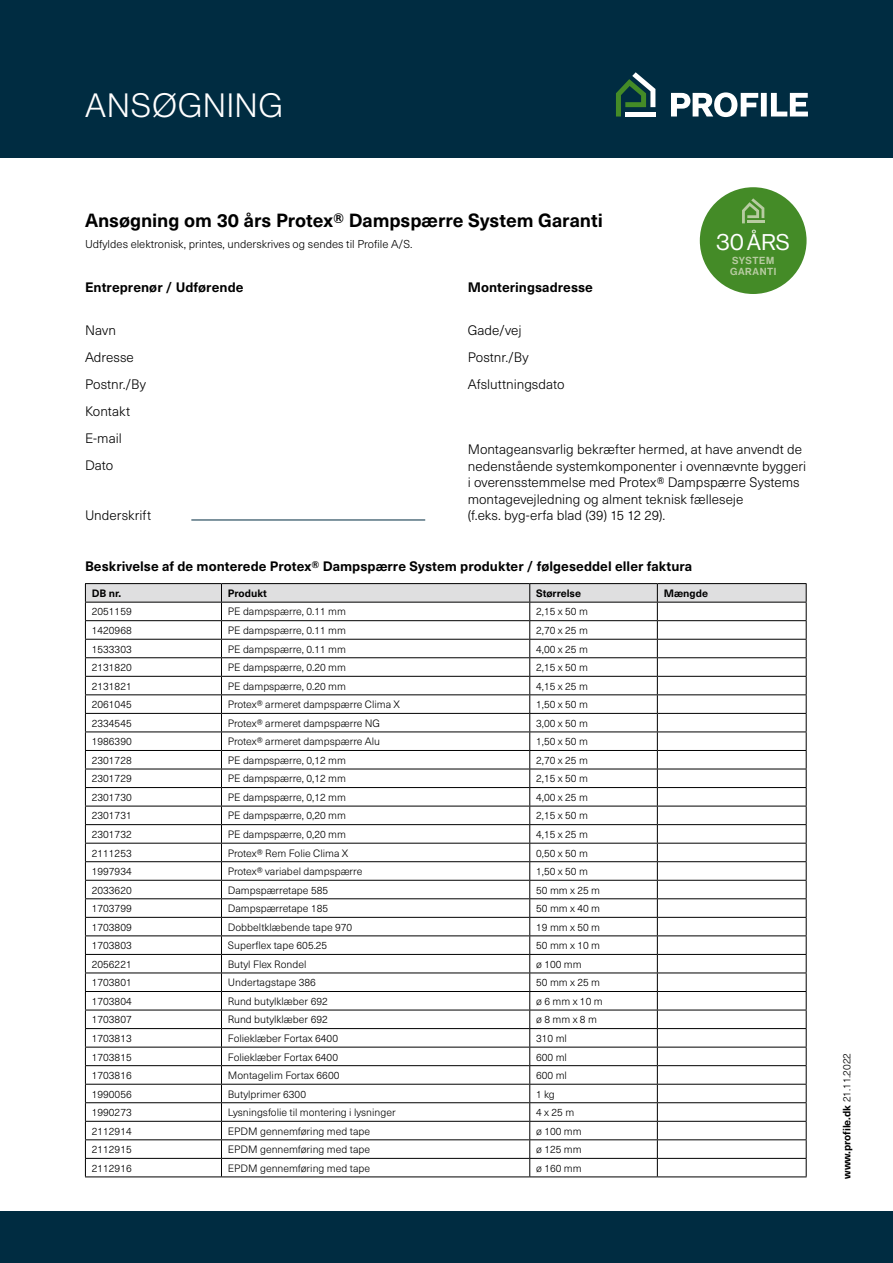
<style>
.page{position:relative;width:893px;height:1263px;background:#fff}
.page>*{position:absolute;margin:0;border:0;box-sizing:border-box;transform-origin:0 0}
.t1{font:33px "N Haas Grotesk DS Pro 45 Lt";letter-spacing:.045em;color:#fff}
.t2{font:22.2px "N Haas Grotesk DS Pro 55 Rg";letter-spacing:.01em;color:#fff}
.t3{font:700 18.75px "Neue Haas Unica W1 G";letter-spacing:-.005em;color:#000}
.t4{font:300 13.5px/27px "Neue Haas Unica W1 G";color:#000}
.t5{font:700 13.5px "Neue Haas Unica W1 G";letter-spacing:.005em;color:#000}
.t6{font:300 11.25px "Neue Haas Unica W1 G";color:#000}
.t7{font:300 10.5px "Neue Haas Unica W1 G";color:#000}
.t8{font:700 10.5px "Neue Haas Unica W1 G";color:#000}
.t9{font:10.05px/11.1px "N Haas Grotesk DS Pro 65 Md";letter-spacing:.055em;color:#b8cca2}
.s1{font-weight:300}
</style>
<div class="page">
<div style="left:0;top:0;width:893px;height:157px;background:#002c41"></div>
<svg style="left:616px;top:72px;width:39px;height:45px"></svg>
<svg style="left:671px;top:92px;width:137px;height:25px"></svg>
<div style="left:0;top:1212px;width:893px;height:51px;background:#002c41"></div>
<div style="left:700px;top:187px;width:107px;height:107px;background:#448b27;border-radius:50%"></div>
<svg style="left:742px;top:198px;width:22px;height:25px"></svg>
<hr style="left:191px;top:520px;width:234px;height:1px;background:#002c41">
<hr style="left:85px;top:583px;width:136px;height:1px;background:#000">
<hr style="left:221px;top:583px;width:309px;height:1px;background:#000">
<hr style="left:530px;top:583px;width:127px;height:1px;background:#000">
<hr style="left:657px;top:583px;width:149px;height:1px;background:#000">
<svg style="left:85px;top:584px;width:722px;height:592px"></svg>
<hr style="left:85px;top:1176px;width:136px;height:1px;background:#000">
<hr style="left:221px;top:1176px;width:309px;height:1px;background:#000">
<hr style="left:530px;top:1176px;width:127px;height:1px;background:#000">
<hr style="left:657px;top:1176px;width:149px;height:1px;background:#000">
<h1 class="t1" style="left:85px;top:87px;width:199px">ANSØGNING</h1>
<h3 class="t3" style="left:85px;top:206px;width:519px">Ansøgning om 30 års Protex® Dampspærre System Garanti</h3>
<p class="t6" style="left:85px;top:236px;width:329px">Udfyldes elektronisk, printes, underskrives og sendes til Profile A/S.</p>
<h2 class="t2" style="left:716px;top:229px;width:75px">30ÅRS</h2>
<p class="t9" style="left:730px;top:255px;width:48px">SYSTEM<br>GARANTI</p>
<p class="t5" style="left:85px;top:277px;width:160px">Entreprenør / Udførende</p>
<p class="t4" style="left:85px;top:316px;width:62px">Navn<br>Adresse<br>Postnr./By<br>Kontakt<br>E-mail<br>Dato</p>
<p class="t4" style="left:85px;top:501px;width:68px">Underskrift</p>
<p class="t5" style="left:468px;top:277px;width:127px">Monteringsadresse</p>
<p class="t4" style="left:468px;top:316px;width:98px">Gade/vej<br>Postnr./By<br>Afsluttningsdato</p>
<p class="t4" style="left:468px;top:441px;width:340px;line-height:16.5px">Montageansvarlig bekræfter hermed, at have anvendt de nedenstående systemkomponenter i ovennævnte byggeri i overensstemmelse med Protex® Dampspærre Systems montagevejledning og alment teknisk fælleseje<br>(f.eks. byg-erfa blad (39) 15 12 29).</p>
<p class="t5" style="left:85px;top:556px;width:609px">Beskrivelse af de monterede Protex® Dampspærre System produkter / følgeseddel eller faktura</p>
<p class="t8" style="left:92px;top:585px;width:31px">DB nr.</p>
<p class="t8" style="left:228px;top:585px;width:40px">Produkt</p>
<p class="t8" style="left:536px;top:585px;width:46px">Størrelse</p>
<p class="t8" style="left:664px;top:585px;width:46px">Mængde</p>
<p class="t7" style="left:92px;top:604px;width:41px">2051159</p>
<p class="t7" style="left:228px;top:604px;width:120px">PE dampspærre, 0.11 mm</p>
<p class="t7" style="left:536px;top:604px;width:53px">2,15 x 50 m</p>
<p class="t7" style="left:92px;top:623px;width:41px">1420968</p>
<p class="t7" style="left:228px;top:623px;width:120px">PE dampspærre, 0.11 mm</p>
<p class="t7" style="left:536px;top:623px;width:53px">2,70 x 25 m</p>
<p class="t7" style="left:92px;top:641px;width:41px">1533303</p>
<p class="t7" style="left:228px;top:641px;width:120px">PE dampspærre, 0.11 mm</p>
<p class="t7" style="left:536px;top:641px;width:53px">4,00 x 25 m</p>
<p class="t7" style="left:92px;top:660px;width:41px">2131820</p>
<p class="t7" style="left:228px;top:660px;width:120px">PE dampspærre, 0.20 mm</p>
<p class="t7" style="left:536px;top:660px;width:53px">2,15 x 50 m</p>
<p class="t7" style="left:92px;top:678px;width:41px">2131821</p>
<p class="t7" style="left:228px;top:678px;width:120px">PE dampspærre, 0.20 mm</p>
<p class="t7" style="left:536px;top:678px;width:53px">4,15 x 25 m</p>
<p class="t7" style="left:92px;top:697px;width:41px">2061045</p>
<p class="t7" style="left:228px;top:697px;width:174px">Protex® armeret dampspærre Clima X</p>
<p class="t7" style="left:536px;top:697px;width:53px">1,50 x 50 m</p>
<p class="t7" style="left:92px;top:715px;width:41px">2334545</p>
<p class="t7" style="left:228px;top:715px;width:154px">Protex® armeret dampspærre NG</p>
<p class="t7" style="left:536px;top:715px;width:53px">3,00 x 50 m</p>
<p class="t7" style="left:92px;top:734px;width:41px">1986390</p>
<p class="t7" style="left:228px;top:734px;width:154px">Protex® armeret dampspærre Alu</p>
<p class="t7" style="left:536px;top:734px;width:53px">1,50 x 50 m</p>
<p class="t7" style="left:92px;top:752px;width:41px">2301728</p>
<p class="t7" style="left:228px;top:752px;width:120px">PE dampspærre, 0,12 mm</p>
<p class="t7" style="left:536px;top:752px;width:53px">2,70 x 25 m</p>
<p class="t7" style="left:92px;top:771px;width:41px">2301729</p>
<p class="t7" style="left:228px;top:771px;width:120px">PE dampspærre, 0,12 mm</p>
<p class="t7" style="left:536px;top:771px;width:53px">2,15 x 50 m</p>
<p class="t7" style="left:92px;top:789px;width:41px">2301730</p>
<p class="t7" style="left:228px;top:789px;width:120px">PE dampspærre, 0,12 mm</p>
<p class="t7" style="left:536px;top:789px;width:53px">4,00 x 25 m</p>
<p class="t7" style="left:92px;top:808px;width:41px">2301731</p>
<p class="t7" style="left:228px;top:808px;width:120px">PE dampspærre, 0,20 mm</p>
<p class="t7" style="left:536px;top:808px;width:53px">2,15 x 50 m</p>
<p class="t7" style="left:92px;top:827px;width:41px">2301732</p>
<p class="t7" style="left:228px;top:827px;width:120px">PE dampspærre, 0,20 mm</p>
<p class="t7" style="left:536px;top:827px;width:53px">4,15 x 25 m</p>
<p class="t7" style="left:92px;top:845px;width:41px">2111253</p>
<p class="t7" style="left:228px;top:845px;width:122px">Protex® Rem Folie Clima X</p>
<p class="t7" style="left:536px;top:845px;width:53px">0,50 x 50 m</p>
<p class="t7" style="left:92px;top:864px;width:41px">1997934</p>
<p class="t7" style="left:228px;top:864px;width:136px">Protex® variabel dampspærre</p>
<p class="t7" style="left:536px;top:864px;width:53px">1,50 x 50 m</p>
<p class="t7" style="left:92px;top:882px;width:41px">2033620</p>
<p class="t7" style="left:228px;top:882px;width:102px">Dampspærretape 585</p>
<p class="t7" style="left:536px;top:882px;width:66px">50 mm x 25 m</p>
<p class="t7" style="left:92px;top:901px;width:41px">1703799</p>
<p class="t7" style="left:228px;top:901px;width:102px">Dampspærretape 185</p>
<p class="t7" style="left:536px;top:901px;width:66px">50 mm x 40 m</p>
<p class="t7" style="left:92px;top:919px;width:41px">1703809</p>
<p class="t7" style="left:228px;top:919px;width:126px">Dobbeltklæbende tape 970</p>
<p class="t7" style="left:536px;top:919px;width:66px">19 mm x 50 m</p>
<p class="t7" style="left:92px;top:938px;width:41px">1703803</p>
<p class="t7" style="left:228px;top:938px;width:101px">Superflex tape 605.25</p>
<p class="t7" style="left:536px;top:938px;width:66px">50 mm x 10 m</p>
<p class="t7" style="left:92px;top:956px;width:41px">2056221</p>
<p class="t7" style="left:228px;top:956px;width:80px">Butyl Flex Rondel</p>
<p class="t7" style="left:536px;top:956px;width:47px">ø 100 mm</p>
<p class="t7" style="left:92px;top:975px;width:41px">1703801</p>
<p class="t7" style="left:228px;top:975px;width:90px">Undertagstape 386</p>
<p class="t7" style="left:536px;top:975px;width:66px">50 mm x 25 m</p>
<p class="t7" style="left:92px;top:993px;width:41px">1703804</p>
<p class="t7" style="left:228px;top:993px;width:101px">Rund butylklæber 692</p>
<p class="t7" style="left:536px;top:993px;width:68px">ø 6 mm x 10 m</p>
<p class="t7" style="left:92px;top:1012px;width:41px">1703807</p>
<p class="t7" style="left:228px;top:1012px;width:101px">Rund butylklæber 692</p>
<p class="t7" style="left:536px;top:1012px;width:62px">ø 8 mm x 8 m</p>
<p class="t7" style="left:92px;top:1030px;width:41px">1703813</p>
<p class="t7" style="left:228px;top:1030px;width:112px">Folieklæber Fortax 6400</p>
<p class="t7" style="left:536px;top:1030px;width:32px">310 ml</p>
<p class="t7" style="left:92px;top:1049px;width:41px">1703815</p>
<p class="t7" style="left:228px;top:1049px;width:112px">Folieklæber Fortax 6400</p>
<p class="t7" style="left:536px;top:1049px;width:32px">600 ml</p>
<p class="t7" style="left:92px;top:1068px;width:41px">1703816</p>
<p class="t7" style="left:228px;top:1068px;width:113px">Montagelim Fortax 6600</p>
<p class="t7" style="left:536px;top:1068px;width:32px">600 ml</p>
<p class="t7" style="left:92px;top:1086px;width:41px">1990056</p>
<p class="t7" style="left:228px;top:1086px;width:80px">Butylprimer 6300</p>
<p class="t7" style="left:536px;top:1086px;width:20px">1 kg</p>
<p class="t7" style="left:92px;top:1105px;width:41px">1990273</p>
<p class="t7" style="left:228px;top:1105px;width:169px">Lysningsfolie til montering i lysninger</p>
<p class="t7" style="left:536px;top:1105px;width:40px">4 x 25 m</p>
<p class="t7" style="left:92px;top:1123px;width:41px">2112914</p>
<p class="t7" style="left:228px;top:1123px;width:144px">EPDM gennemføring med tape</p>
<p class="t7" style="left:536px;top:1123px;width:47px">ø 100 mm</p>
<p class="t7" style="left:92px;top:1142px;width:41px">2112915</p>
<p class="t7" style="left:228px;top:1142px;width:144px">EPDM gennemføring med tape</p>
<p class="t7" style="left:536px;top:1142px;width:47px">ø 125 mm</p>
<p class="t7" style="left:92px;top:1160px;width:41px">2112916</p>
<p class="t7" style="left:228px;top:1160px;width:144px">EPDM gennemføring med tape</p>
<p class="t7" style="left:536px;top:1160px;width:47px">ø 160 mm</p>
<p class="t8" style="left:839px;top:1179px;width:127px;rotate:-90deg">www.profile.dk <span class="s1">21.11.2022</span></p>
</div>
